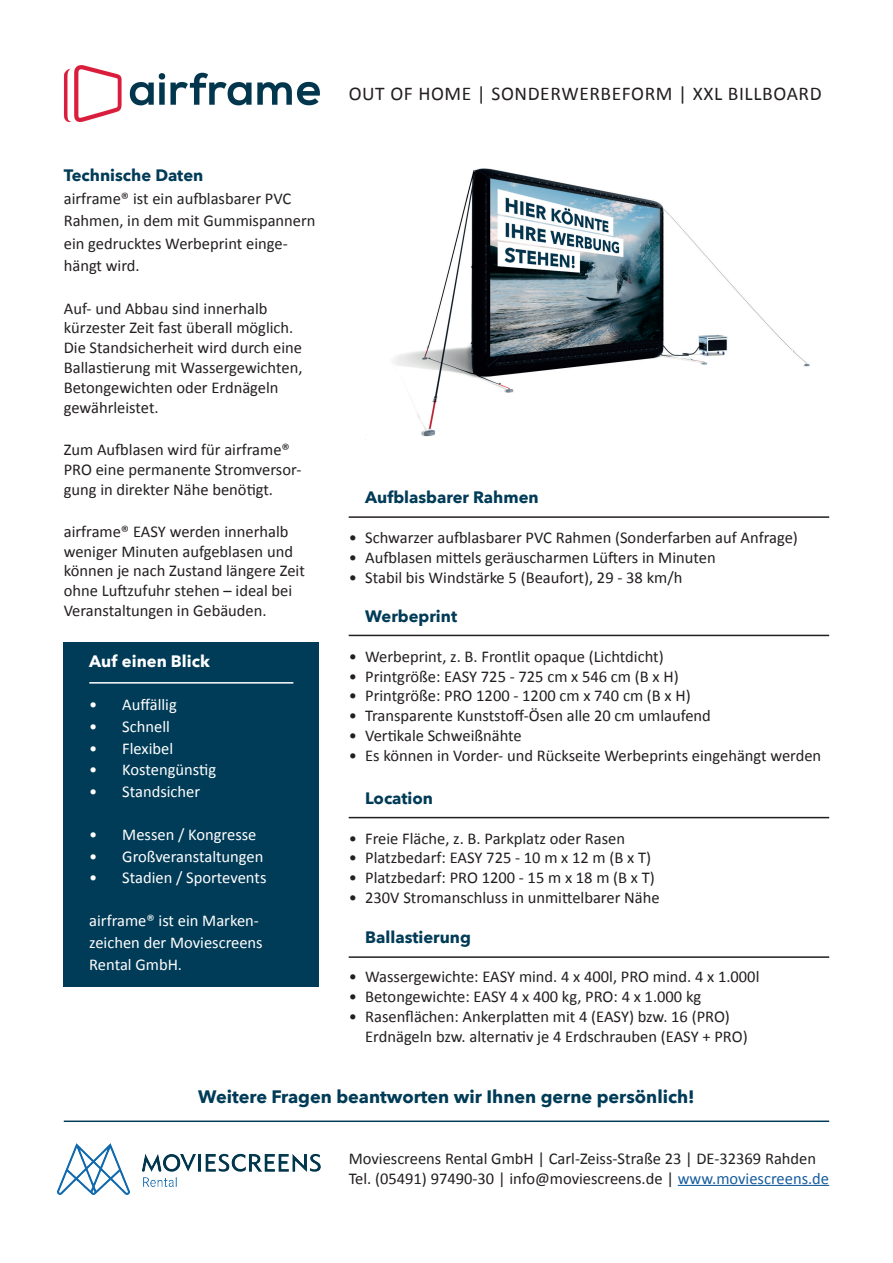
<style>
.page{position:relative;width:893px;height:1263px;background:#fff}
.page>*{position:absolute;margin:0;border:0;box-sizing:border-box;transform-origin:0 0}
.t1{font:19.5px "Calibri";letter-spacing:.03em;color:#231f20}
.t2{font:700 18px "Avenir Next";color:#003b57}
.t3{font:16.5px/19.8px "Calibri";color:#231f20}
.t4{font:16.5px/21.6px "Calibri";color:#fff}
.t5{font:700 16.5px "Avenir Next";color:#003b57}
.t6{font:700 16.5px "Avenir Next";color:#fff}
.s1{color:#175d9e}
</style>
<div class="page">
<img style="left:57px;top:1143px;width:264px;height:52px">
<div style="left:64px;top:642px;width:255px;height:344px;background:#003b57"></div>
<img style="left:394px;top:168px;width:416px;height:269px">
<hr style="left:678px;top:1185px;width:151px;height:1px;background:#175d9e">
<img style="left:64px;top:65px;width:256px;height:57px">
<hr style="left:64px;top:1120px;width:765px;height:2px;background:#003b57">
<hr style="left:349px;top:516px;width:480px;height:2px;background:#231f20">
<hr style="left:349px;top:817px;width:480px;height:1px;background:#231f20">
<hr style="left:349px;top:635px;width:480px;height:1px;background:#231f20">
<hr style="left:349px;top:956px;width:480px;height:2px;background:#231f20">
<hr style="left:89px;top:682px;width:204px;height:2px;background:#fff">
<p class="t5" style="left:64px;top:161px;width:141px">Technische Daten</p>
<p class="t3" style="left:64px;top:186px;width:253px;line-height:22.5px">airframe® ist ein aufblasbarer PVC<br>Rahmen, in dem mit Gummispannern ein gedrucktes Werbeprint einge&shy;hängt wird.</p>
<p class="t3" style="left:64px;top:297px;width:240px">Auf- und Abbau sind innerhalb kürzester Zeit fast überall möglich.<br>Die Standsicherheit wird durch eine<br>Ballastierung mit Wassergewichten,<br>Betongewichten oder Erdnägeln gewährleistet.</p>
<p class="t3" style="left:64px;top:439px;width:239px">Zum Aufblasen wird für airframe®<br>PRO eine permanente Stromversor&shy;gung in direkter Nähe benötigt.</p>
<p class="t3" style="left:64px;top:521px;width:243px">airframe® EASY werden innerhalb weniger Minuten aufgeblasen und können je nach Zustand längere Zeit ohne Luftzufuhr stehen – ideal bei Veranstaltungen in Gebäuden.</p>
<p class="t6" style="left:89px;top:647px;width:122px">Auf einen Blick</p>
<p class="t4" style="left:89px;top:693px;width:89px">• Auffällig</p>
<p class="t4" style="left:89px;top:715px;width:82px">• Schnell</p>
<p class="t4" style="left:89px;top:736px;width:85px">• Flexibel</p>
<p class="t4" style="left:89px;top:758px;width:128px">• Kostengünstig</p>
<p class="t4" style="left:89px;top:780px;width:112px">• Standsicher</p>
<p class="t4" style="left:89px;top:823px;width:169px">• Messen / Kongresse</p>
<p class="t4" style="left:89px;top:844px;width:176px">• Großveranstaltungen</p>
<p class="t4" style="left:89px;top:866px;width:179px">• Stadien / Sportevents</p>
<p class="t4" style="left:89px;top:909px;width:175px">airframe® ist ein Marken&shy;zeichen der Moviescreens<br>Rental GmbH.</p>
<p class="t1" style="left:349px;top:81px;width:474px">OUT OF HOME | SONDERWERBEFORM | XXL BILLBOARD</p>
<p class="t5" style="left:365px;top:483px;width:175px">Aufblasbarer Rahmen</p>
<p class="t3" style="left:349px;top:527px;width:451px">• Schwarzer aufblasbarer PVC Rahmen (Sonderfarben auf Anfrage)</p>
<p class="t3" style="left:349px;top:547px;width:368px">• Aufblasen mittels geräuscharmen Lüfters in Minuten</p>
<p class="t3" style="left:349px;top:566px;width:335px">• Stabil bis Windstärke 5 (Beaufort), 29 - 38 km/h</p>
<p class="t5" style="left:365px;top:602px;width:93px">Werbeprint</p>
<p class="t3" style="left:349px;top:646px;width:317px">• Werbeprint, z. B. Frontlit opaque (Lichtdicht)</p>
<p class="t3" style="left:349px;top:665px;width:331px">• Printgröße: EASY 725 - 725 cm x 546 cm (B x H)</p>
<p class="t3" style="left:349px;top:685px;width:344px">• Printgröße: PRO 1200 - 1200 cm x 740 cm (B x H)</p>
<p class="t3" style="left:349px;top:705px;width:364px">• Transparente Kunststoff-Ösen alle 20 cm umlaufend</p>
<p class="t3" style="left:349px;top:725px;width:175px">• Vertikale Schweißnähte</p>
<p class="t3" style="left:349px;top:745px;width:474px">• Es können in Vorder- und Rückseite Werbeprints eingehängt werden</p>
<p class="t5" style="left:365px;top:784px;width:69px">Location</p>
<p class="t3" style="left:349px;top:827px;width:278px">• Freie Fläche, z. B. Parkplatz oder Rasen</p>
<p class="t3" style="left:349px;top:847px;width:304px">• Platzbedarf: EASY 725 - 10 m x 12 m (B x T)</p>
<p class="t3" style="left:349px;top:867px;width:308px">• Platzbedarf: PRO 1200 - 15 m x 18 m (B x T)</p>
<p class="t3" style="left:349px;top:887px;width:312px">• 230V Stromanschluss in unmittelbarer Nähe</p>
<p class="t5" style="left:365px;top:922px;width:107px">Ballastierung</p>
<p class="t3" style="left:349px;top:966px;width:412px">• Wassergewichte: EASY mind. 4 x 400l, PRO mind. 4 x 1.000l</p>
<p class="t3" style="left:349px;top:986px;width:354px">• Betongewichte: EASY 4 x 400 kg, PRO: 4 x 1.000 kg</p>
<p class="t3" style="left:365px;top:1006px;width:384px;text-indent:-16px">• Rasenflächen: Ankerplatten mit 4 (EASY) bzw. 16 (PRO)<br>Erdnägeln bzw. alternativ je 4 Erdschrauben (EASY + PRO)</p>
<p class="t2" style="left:198px;top:1081px;width:498px">Weitere Fragen beantworten wir Ihnen gerne persönlich!</p>
<p class="t3" style="left:349px;top:1147px;width:482px">Moviescreens Rental GmbH | Carl-Zeiss-Straße 23 | DE-32369 Rahden<br>Tel. (05491) 97490-30 | info@moviescreens.de | <span class="s1">www.moviescreens.de</span></p>
</div>
